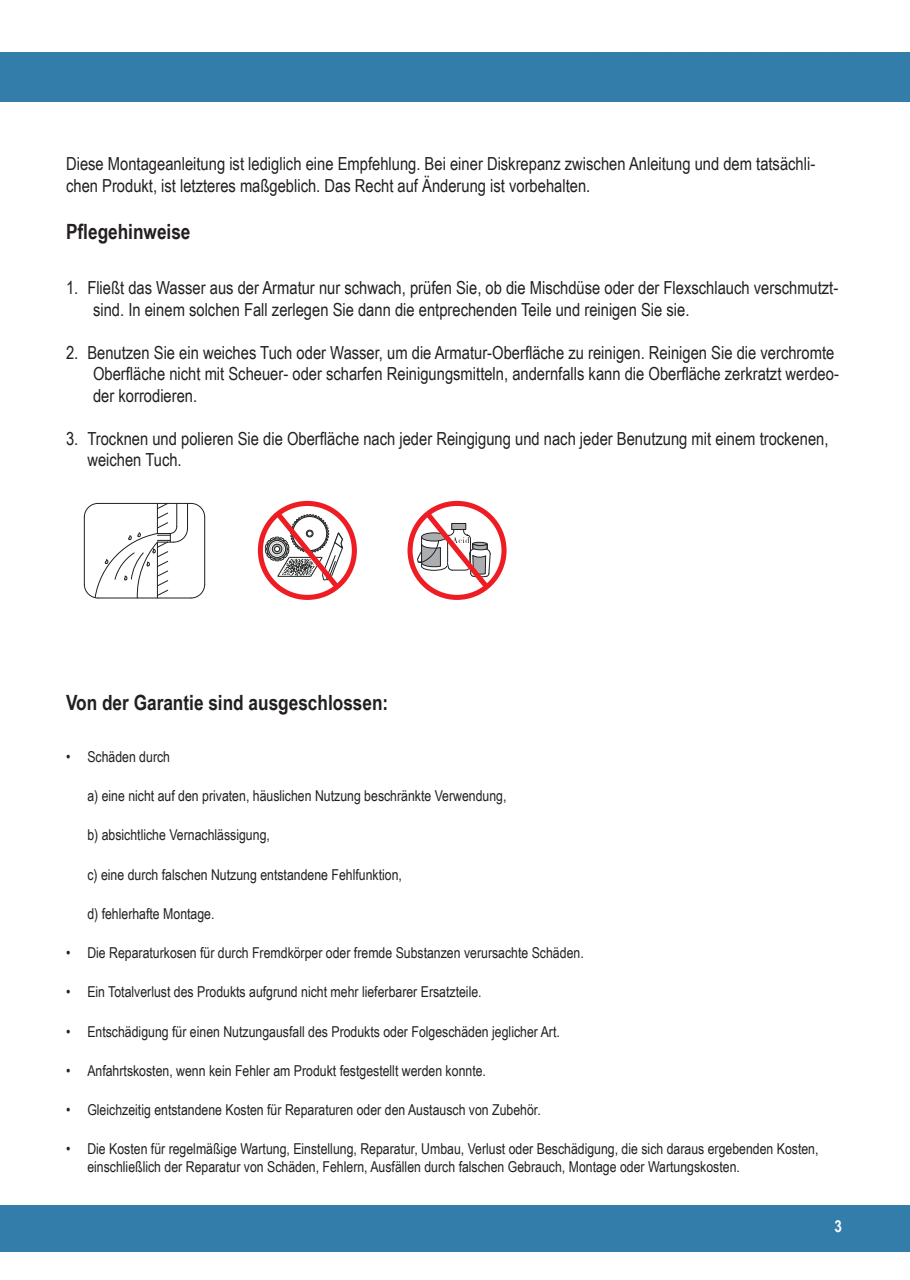
<style>
.page{position:relative;width:910px;height:1280px;background:#fff}
.page>*{position:absolute;margin:0;border:0;box-sizing:border-box;transform-origin:0 0}
.Überschrift{font:700 21px "Arial Narrow";color:#231f20}
.Fließtext{font:18px/21.6px "Arial Narrow";color:#231f20}
.t1{font:700 16.5px "Arial Narrow";color:#fff}
.Fließtext-2{font:15px/18px "Arial Narrow";color:#231f20}
</style>
<div class="page">
<div style="left:0;top:1205px;width:910px;height:47px;background:#337dab"></div>
<img style="left:587px;top:101px;width:272px;height:1px">
<div style="left:0;top:52px;width:910px;height:49px;background:#337dab"></div>
<div style="left:407px;top:501px;width:100px;height:99px;border:5px solid #ee1d23;border-radius:50%"></div>
<svg style="left:417px;top:507px;width:77px;height:87px"></svg>
<div style="left:258px;top:501px;width:99px;height:99px;border:5px solid #ee1d23;border-radius:50%"></div>
<svg style="left:264px;top:507px;width:80px;height:87px"></svg>
<svg style="left:84px;top:502px;width:121px;height:97px"></svg>
<p class="Fließtext" style="left:66px;top:153px;width:751px">Diese Montageanleitung ist lediglich eine Empfehlung. Bei einer Diskrepanz zwischen Anleitung und dem tatsächli&shy;chen Produkt, ist letzteres maßgeblich. Das Recht auf Änderung ist vorbehalten.</p>
<p class="Überschrift" style="left:66px;top:215px;width:126px">Pflegehinweise</p>
<p class="Fließtext" style="left:93px;top:276px;width:747px;text-indent:-27px">1. Fließt das Wasser aus der Armatur nur schwach, prüfen Sie, ob die Mischdüse oder der Flexschlauch verschmutzt&shy;sind. In einem solchen Fall zerlegen Sie dann die entprechenden Teile und reinigen Sie sie.</p>
<p class="Fließtext" style="left:93px;top:341px;width:747px;text-indent:-27px">2. Benutzen Sie ein weiches Tuch oder Wasser, um die Armatur-Oberfläche zu reinigen. Reinigen Sie die verchromte<br>Oberfläche nicht mit Scheuer- oder scharfen Reinigungsmitteln, andernfalls kann die Oberfläche zerkratzt werdeo&shy;der korrodieren.</p>
<p class="Fließtext" style="left:87px;top:427px;width:743px;text-indent:-21px">3. Trocknen und polieren Sie die Oberfläche nach jeder Reingigung und nach jeder Benutzung mit einem trockenen, weichen Tuch.</p>
<p class="Überschrift" style="left:66px;top:686px;width:324px">Von der Garantie sind ausgeschlossen:</p>
<p class="Fließtext-2" style="left:66px;top:747px;width:106px">• Schäden durch</p>
<p class="Fließtext-2" style="left:87px;top:786px;width:421px">a) eine nicht auf den privaten, häuslichen Nutzung beschränkte Verwendung,</p>
<p class="Fließtext-2" style="left:87px;top:825px;width:184px">b) absichtliche Vernachlässigung,</p>
<p class="Fließtext-2" style="left:87px;top:865px;width:316px">c) eine durch falschen Nutzung entstandene Fehlfunktion,</p>
<p class="Fließtext-2" style="left:87px;top:904px;width:129px">d) fehlerhafte Montage.</p>
<p class="Fließtext-2" style="left:66px;top:943px;width:519px">• Die Reparaturkosen für durch Fremdkörper oder fremde Substanzen verursachte Schäden.</p>
<p class="Fließtext-2" style="left:66px;top:982px;width:417px">• Ein Totalverlust des Produkts aufgrund nicht mehr lieferbarer Ersatzteile.</p>
<p class="Fließtext-2" style="left:66px;top:1022px;width:495px">• Entschädigung für einen Nutzungausfall des Produkts oder Folgeschäden jeglicher Art.</p>
<p class="Fließtext-2" style="left:66px;top:1061px;width:421px">• Anfahrtskosten, wenn kein Fehler am Produkt festgestellt werden konnte.</p>
<p class="Fließtext-2" style="left:66px;top:1100px;width:476px">• Gleichzeitig entstandene Kosten für Reparaturen oder den Austausch von Zubehör.</p>
<p class="Fließtext-2" style="left:87px;top:1139px;width:733px;text-indent:-21px">• Die Kosten für regelmäßige Wartung, Einstellung, Reparatur, Umbau, Verlust oder Beschädigung, die sich daraus ergebenden Kosten, einschließlich der Reparatur von Schäden, Fehlern, Ausfällen durch falschen Gebrauch, Montage oder Wartungskosten.</p>
<p class="t1" style="left:834px;top:1214px;width:9px">3</p>
</div>
